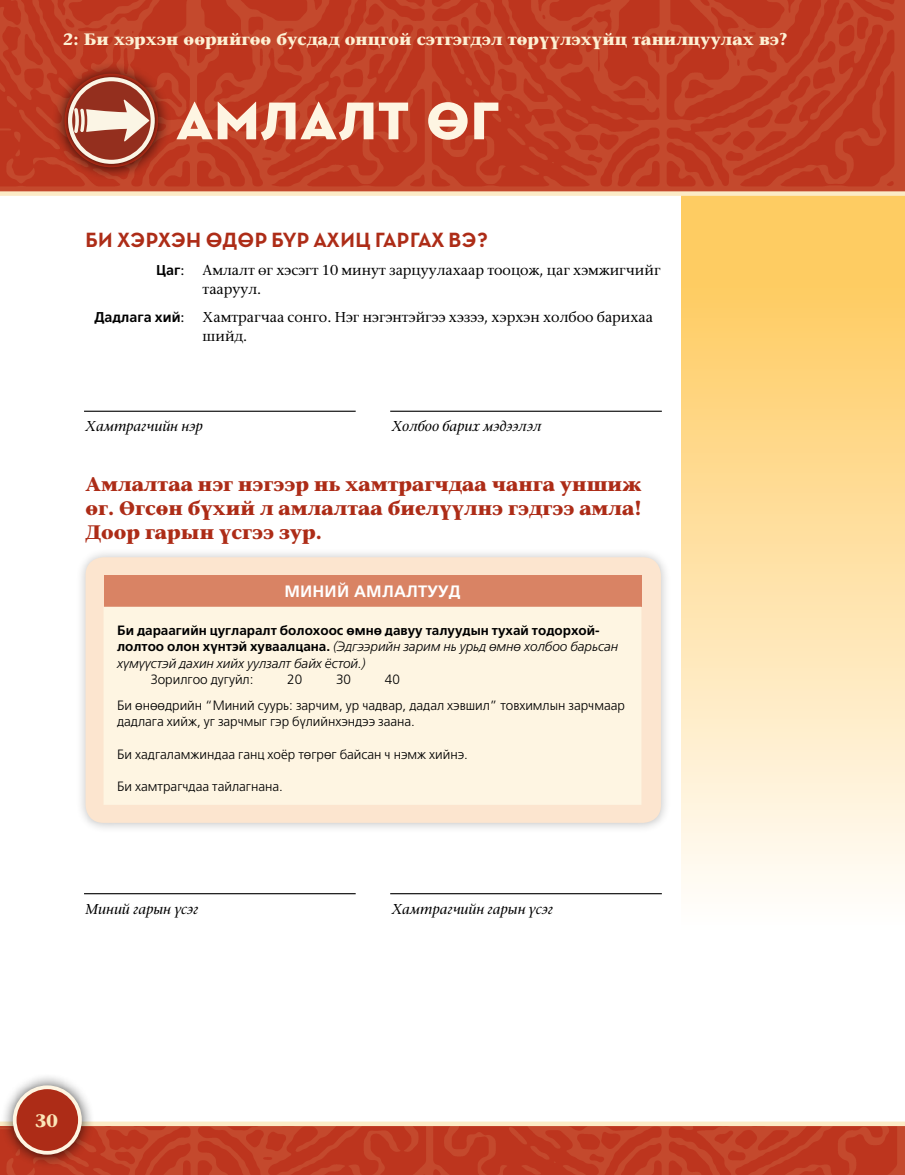
<style>
.page{position:relative;width:905px;height:1175px;background:#fff}
.page>*{position:absolute;margin:0;border:0;box-sizing:border-box;transform-origin:0 0}
.CHAP_title{font:54px "Neutralds Lat Titling Display";letter-spacing:.03em;color:#fef5e2}
.LISTdef-1_title{font:700 21px "Neutralds Lat";letter-spacing:.02em;color:#ad2c17}
.CHAP_para{font:700 19.5px/24px "Stone Seriflds Lat";color:#ad2c17;text-align:justify}
.t1{font:700 18px "Stone Seriflds Lat";color:#fbe6b8}
.t2{font:700 16.5px "Stone Seriflds Lat";color:#fdf0d3}
.t3{font:700 16.5px "Frutigerlds Lat";letter-spacing:.01em;color:#fff}
.LISTdef-1_para_first{font:500 14.25px/18.8px "Stone Seriflds Lat";color:#000}
.TXTINPUT-1_inputFiel{font:italic 500 14.25px "Stone Seriflds Lat";color:#000}
.LISTdef-1_para_first-2{font:700 14.25px "Frutigerlds Lat";color:#000}
.t4{font:300 13.5px/25px "Frutigerlds Lat";color:#000}
.t5{font:italic 300 13.5px "Frutigerlds Lat";color:#000}
.t6{font:700 13.5px "Frutigerlds Lat";color:#000}
.s1{font-family:"Stone Seriflds Lat";font-weight:500}
.s2{font-weight:700;font-style:normal}
</style>
<div class="page">
<svg style="left:681px;top:196px;width:223px;height:693px;background:#fee0a2"></svg>
<img style="left:0;top:1126px;width:904px;height:48px">
<div style="left:0;top:1121px;width:904px;height:5px;background:#fcebc6"></div>
<div style="left:0;top:1072px;width:95px;height:95px;background:#000;opacity:.75"></div>
<div style="left:15px;top:1087px;width:65px;height:65px;background:#ad2c17;border-radius:50%"></div>
<div style="left:13px;top:1085px;width:69px;height:69px;border:4px solid #fef5e2;border-radius:50%"></div>
<img style="left:0;top:0;width:904px;height:191px">
<div style="left:0;top:191px;width:904px;height:5px;background:#fcebc6"></div>
<hr style="left:84px;top:411px;width:272px;height:1px;background:#000">
<hr style="left:390px;top:411px;width:272px;height:1px;background:#000">
<div style="left:75px;top:547px;width:596px;height:286px;background:#000;opacity:.25"></div>
<div style="left:86px;top:557px;width:575px;height:266px;background:#fce5cf;border-radius:18px"></div>
<div style="left:104px;top:575px;width:537px;height:32px;background:#d98364"></div>
<div style="left:104px;top:607px;width:537px;height:198px;background:#fef5e2"></div>
<hr style="left:84px;top:893px;width:272px;height:1px;background:#000">
<hr style="left:390px;top:893px;width:272px;height:1px;background:#000">
<div style="left:52px;top:60px;width:119px;height:120px;background:#000;opacity:.75"></div>
<img style="left:64px;top:74px;width:94px;height:93px">
<svg style="left:68px;top:77px;width:87px;height:87px;background:#b56e5d"></svg>
<p class="t2" style="left:63px;top:25px;width:726px">2: Би хэрхэн өөрийгөө бусдад онцгой сэтгэгдэл төрүүлэхүйц танилцуулах вэ?</p>
<p class="CHAP_title" style="left:176px;top:78px;width:325px">АМЛАЛТ ӨГ</p>
<p class="LISTdef-1_title" style="left:86px;top:223px;width:404px">БИ ХЭРХЭН ӨДӨР БҮР АХИЦ ГАРГАХ ВЭ?</p>
<p class="LISTdef-1_para_first-2" style="left:156px;top:259px;width:30px">Цаг<span class="s1">:</span></p>
<p class="LISTdef-1_para_first" style="left:202px;top:261px;width:459px">Амлалт өг хэсэгт 10 минут зарцуулахаар тооцож, цаг хэмжигчийг тааруул.</p>
<p class="LISTdef-1_para_first-2" style="left:94px;top:306px;width:92px">Дадлага хий<span class="s1">:</span></p>
<p class="LISTdef-1_para_first" style="left:202px;top:307px;width:452px">Хамтрагчаа сонго. Нэг нэгэнтэйгээ хэзээ, хэрхэн холбоо барихаа шийд.</p>
<p class="TXTINPUT-1_inputFiel" style="left:86px;top:415px;width:119px">Хамтрагчийн нэр</p>
<p class="TXTINPUT-1_inputFiel" style="left:392px;top:415px;width:151px">Холбоо барих мэдээлэл</p>
<p class="CHAP_para" style="left:86px;top:472px;width:558px">Амлалтаа нэг нэгээр нь хамтрагчдаа чанга уншиж өг. Өгсөн бүхий л амлалтаа биелүүлнэ гэдгээ амла!<br>Доор гарын үсгээ зур.</p>
<p class="t3" style="left:284px;top:579px;width:178px">МИНИЙ АМЛАЛТУУД</p>
<p class="t6" style="left:117px;top:620px;width:484px">Би дараагийн цугларалт болохоос өмнө давуу талуудын тухай тодорхой-</p>
<p class="t5" style="left:117px;top:637px;width:502px"><span class="s2">лолтоо олон хүнтэй хуваалцана.</span> (Эдгээрийн зарим нь урьд өмнө холбоо барьсан</p>
<p class="t5" style="left:117px;top:653px;width:250px">хүмүүстэй дахин хийх уулзалт байх ёстой.)</p>
<p class="t4" style="left:151px;top:667px;width:104px">Зорилгоо дугуйл:</p>
<p class="t4" style="left:287px;top:667px;width:17px">20</p>
<p class="t4" style="left:336px;top:667px;width:17px">30</p>
<p class="t4" style="left:117px;top:667px;width:509px;text-indent:268px">40<br>Би өнөөдрийн “Миний суурь: зарчим, ур чадвар, дадал хэвшил” товхимлын зарчмаар</p>
<p class="t4" style="left:117px;top:708px;width:299px">дадлага хийж, уг зарчмыг гэр бүлийнхэндээ заана.</p>
<p class="t4" style="left:117px;top:741px;width:352px">Би хадгаламжиндаа ганц хоёр төгрөг байсан ч нэмж хийнэ.</p>
<p class="t4" style="left:117px;top:774px;width:167px">Би хамтрагчдаа тайлагнана.</p>
<p class="TXTINPUT-1_inputFiel" style="left:86px;top:897px;width:114px">Миний гарын үсэг</p>
<p class="TXTINPUT-1_inputFiel" style="left:392px;top:897px;width:163px">Хамтрагчийн гарын үсэг</p>
<h3 class="t1" style="left:35px;top:1105px;width:24px">30</h3>
</div>
